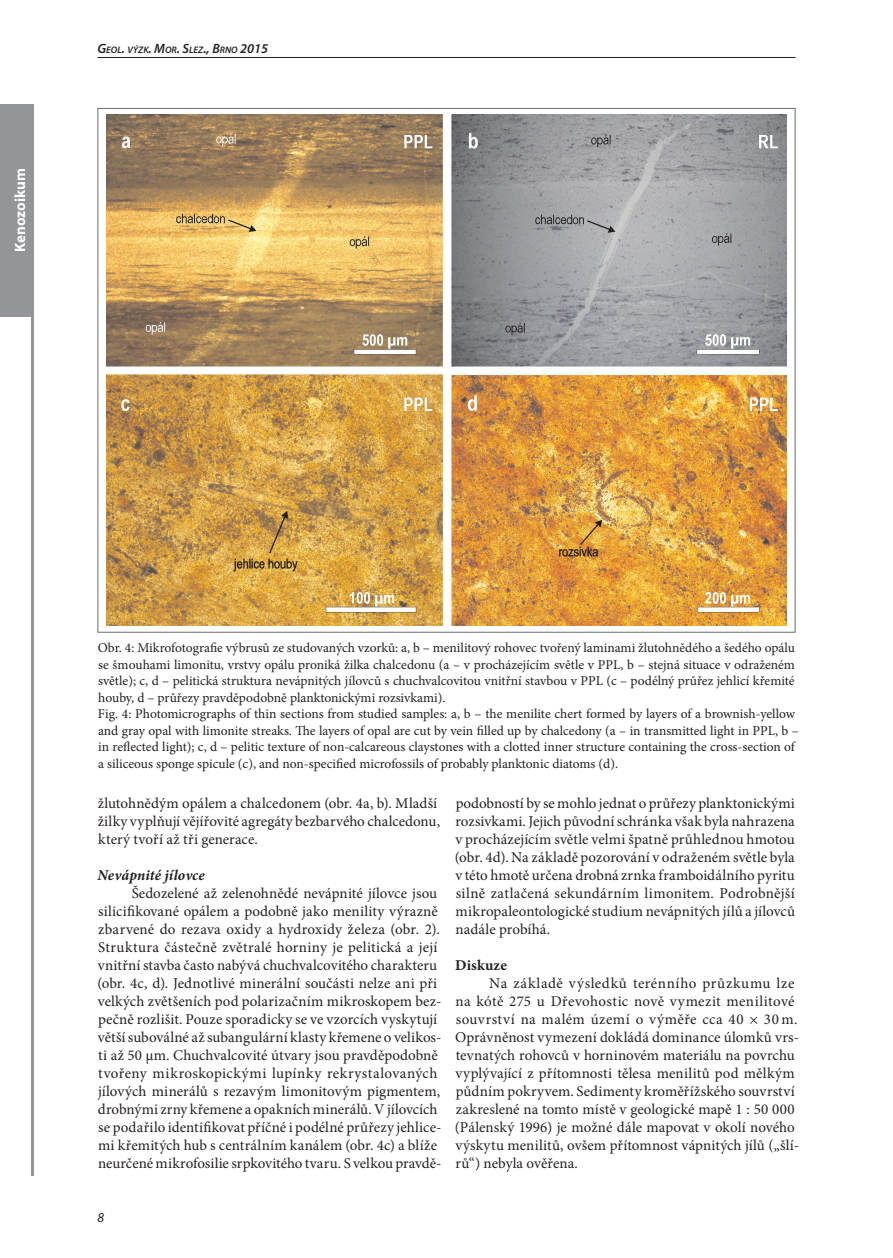
<style>
.page{position:relative;width:893px;height:1258px;background:#fff}
.page>*{position:absolute;margin:0;border:0;box-sizing:border-box;transform-origin:0 0}
.t1{font:15px/18px "Minion Pro";letter-spacing:.01em;color:#231f20}
.t2{font:italic 700 15px "Minion Pro";letter-spacing:.005em;color:#231f20}
.t3{font:700 15px "Myriad Pro";color:#fff}
.t4{font:700 15px "Minion Pro";letter-spacing:.01em;color:#231f20}
.t5{font:13.5px/16.5px "Minion Pro";color:#231f20}
.t6{font:italic 13.5px "Myriad Pro";color:#231f20}
.t7{font:italic 600 9.45px "Myriad Pro";color:#231f20}
.s1{font-size:13.5px}
</style>
<div class="page">
<hr style="left:31px;top:104px;width:3px;height:1071px;background:#939598">
<hr style="left:97px;top:57px;width:698px;height:1px;background:#231f20">
<img style="left:107px;top:115px;width:679px;height:511px">
<div style="left:0;top:104px;width:34px;height:212px;background:#939598"></div>
<p class="t3" style="left:14px;top:252px;width:85px;rotate:-90deg">Kenozoikum</p>
<p class="t7" style="left:97px;top:46px;width:172px"><span class="s1">G</span>EOL<span class="s1">.</span> VÝZK<span class="s1">. M</span>OR<span class="s1">. S</span>LEZ<span class="s1">., B</span>RNO <span class="s1">2015</span></p>
<p class="t5" style="left:98px;top:640px;width:702px">Obr. 4: Mikrofotografie výbrusů ze studovaných vzorků: a, b – menilitový rohovec tvořený laminami žlutohnědého a šedého opálu se šmouhami limonitu, vrstvy opálu proniká žilka chalcedonu (a – v procházejícím světle v PPL, b – stejná situace v odraženém světle); c, d – pelitická struktura nevápnitých jílovců s chuchvalcovitou vnitřní stavbou v PPL (c – podélný průřez jehlicí křemité houby, d – průřezy pravděpodobně planktonickými rozsivkami).<br>Fig. 4: Photomicrographs of thin sections from studied samples: a, b – the menilite chert formed by layers of a brownish-yellow and gray opal with limonite streaks. The layers of opal are cut by vein filled up by chalcedony (a – in transmitted light in PPL, b – in reflected light); c, d – pelitic texture of non-calcareous claystones with a clotted inner structure containing the cross-section of a siliceous sponge spicule (c), and non-specified microfossils of probably planktonic diatoms (d).</p>
<p class="t1" style="left:98px;top:795px;width:344px">žlutohnědým opálem a chalcedonem (obr. 4a, b). Mladší žilky vyplňují vějířovité agregáty bezbarvého chalcedonu, který tvoří až tři generace.</p>
<p class="t2" style="left:97px;top:869px;width:109px">Nevápnité jílovce</p>
<p class="t1" style="left:97px;top:885px;width:345px;text-indent:34px">Šedozelené až zelenohnědé nevápnité jílovce jsou silicifikované opálem a podobně jako menility výrazně zbarvené do rezava oxidy a hydroxidy železa (obr. 2).<br>Struktura částečně zvětralé horniny je pelitická a její vnitřní stavba často nabývá chuchvalcovitého charakteru (obr. 4c, d). Jednotlivé minerální součásti nelze ani při velkých zvětšeních pod polarizačním mikroskopem bez&shy;pečně rozlišit. Pouze sporadicky se ve vzorcích vyskytují větší suboválné až subangulární klasty křemene o velikos&shy;ti až 50 μm. Chuchvalcovité útvary jsou pravděpodobně tvořeny mikroskopickými lupínky rekrystalovaných jílových minerálů s rezavým limonitovým pigmentem, drobnými zrny křemene a opakních minerálů. V jílovcích se podařilo identifikovat příčné i podélné průřezy jehlice&shy;mi křemitých hub s centrálním kanálem (obr. 4c) a blíže neurčené mikrofosilie srpkovitého tvaru. S velkou pravdě-</p>
<p class="t1" style="left:454px;top:795px;width:341px;text-align:justify">podobností by se mohlo jednat o průřezy planktonickými rozsivkami. Jejich původní schránka však byla nahrazena v procházejícím světle velmi špatně průhlednou hmotou (obr. 4d). Na základě pozorování v odraženém světle byla v této hmotě určena drobná zrnka framboidálního pyritu silně zatlačená sekundárním limonitem. Podrobnější mikropaleontologické studium nevápnitých jílů a jílovců nadále probíhá.</p>
<p class="t4" style="left:455px;top:959px;width:53px">Diskuze</p>
<p class="t1" style="left:454px;top:975px;width:345px;text-indent:34px">Na základě výsledků terénního průzkumu lze na kótě 275 u Dřevohostic nově vymezit menilitové souvrství na malém území o výměře cca 40 × 30 m.<br>Oprávněnost vymezení dokládá dominance úlomků vrs&shy;tevnatých rohovců v horninovém materiálu na povrchu vyplývající z přítomnosti tělesa menilitů pod mělkým půdním pokryvem. Sedimenty kroměřížského souvrství zakreslené na tomto místě v geologické mapě 1 : 50 000 (Pálenský 1996) je možné dále mapovat v okolí nového výskytu menilitů, ovšem přítomnost vápnitých jílů („šlí&shy;rů“) nebyla ověřena.</p>
<p class="t6" style="left:97px;top:1212px;width:8px">8</p>
</div>
